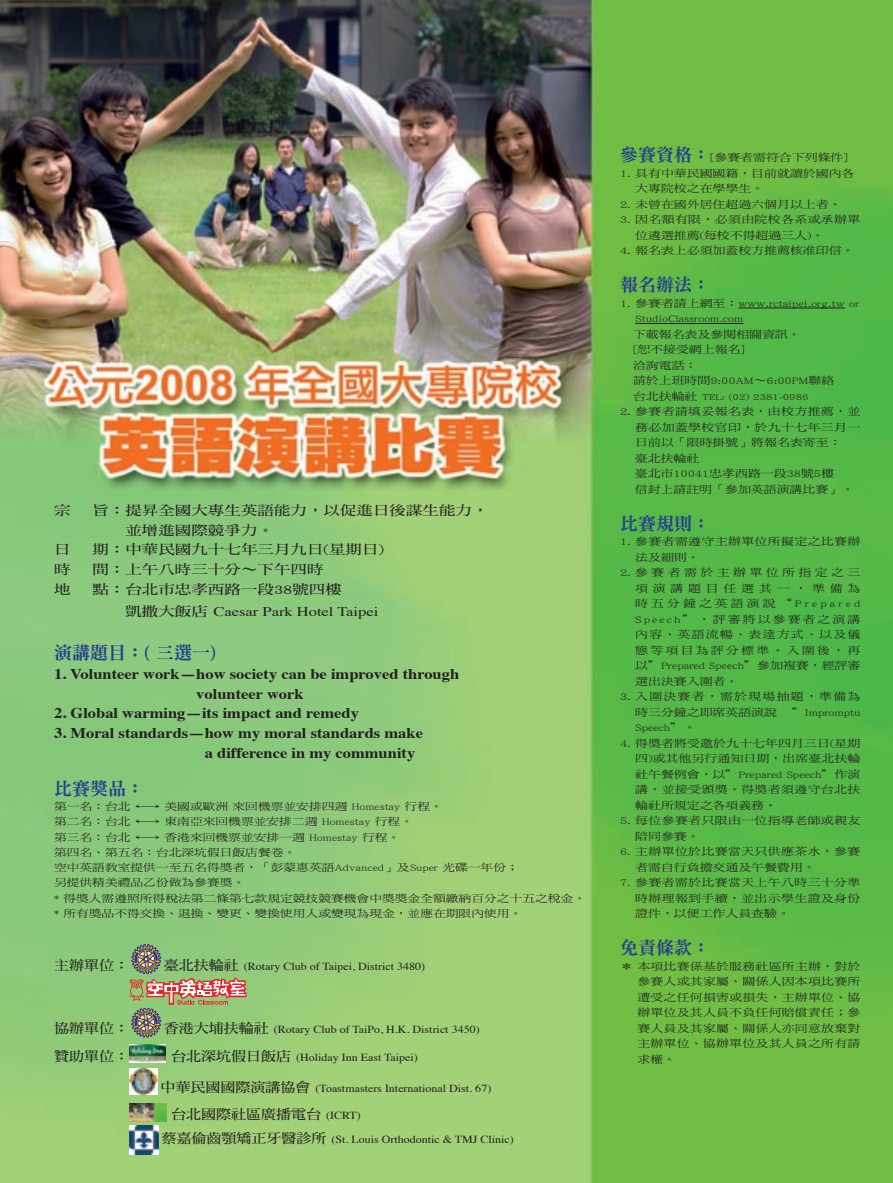
<style>
.page{position:relative;width:893px;height:1183px;background:#fff}
.page>*{position:absolute;margin:0;border:0;box-sizing:border-box;transform-origin:0 0}
.t1{font:18px "DF Ming Std W9";color:#253f8e}
.t2{font:700 14.85px/19.8px "Times";color:#231f20;scale:1.11 1}
.t3{font:13.5px "DF Ming Std W7";color:#231f20;scale:1.11 1}
.t4{font:13.2px/19.8px "DF Ming Std W7";color:#231f20;scale:1.25 1}
.t5{font:13.2px "Times";color:#231f20;scale:1.25 1}
.t6{font:10.8px "Times";color:#231f20;scale:1.11 1}
.t7{font:10.35px/15.5px "DF Ming Std W5";color:#231f20;text-align:justify;scale:1.25 1}
.t8{font:10.35px/15.5px "DF Ming Std W5";letter-spacing:.03em;color:#231f20;scale:1.25 1}
.t9{font:10.35px/15.5px "DF Ming Std W5";letter-spacing:.095em;color:#231f20;scale:1.25 1}
.t10{font:10.2px/15.3px "DF Ming Std W5";color:#231f20;scale:1.25 1}
.t11{font:9.3px "DF Ming Std W5";color:#231f20;scale:1.25 1}
.s1{font-family:"DF Ming Std W7"}
.s2{font-family:"DF Ming Std W7";font-size:13.5px}
.s3{font-family:"Times";font-size:10.8px}
.s4{font-family:"DF Ming Std W9";font-size:18px;color:#253f8e}
.s5{font-size:10.35px}
</style>
<div class="page">
<img style="left:0;top:0;width:893px;height:1182px">
<svg style="left:129px;top:944px;width:118px;height:93px;background:#9eb179"></svg>
<img style="left:129px;top:1043px;width:37px;height:19px">
<img style="left:129px;top:1068px;width:28px;height:25px">
<img style="left:129px;top:1102px;width:37px;height:19px">
<img style="left:129px;top:1124px;width:29px;height:30px">
<hr style="left:738px;top:307px;width:107px;height:1px;background:#231f20">
<hr style="left:635px;top:323px;width:108px;height:1px;background:#231f20">
<p class="t4" style="left:54px;top:500px;width:15px">宗</p>
<p class="t4" style="left:125px;top:500px;width:292px;text-indent:-33px">旨：提昇全國大專生英語能力，以促進日後謀生能力，並增進國際競爭力。</p>
<p class="t4" style="left:54px;top:539px;width:15px">日</p>
<p class="t4" style="left:92px;top:539px;width:235px">期：中華民國九十七年三月九日(星期日)</p>
<p class="t4" style="left:54px;top:559px;width:15px">時</p>
<p class="t4" style="left:92px;top:559px;width:186px">間：上午八時三十分～下午四時</p>
<p class="t4" style="left:54px;top:579px;width:15px">地</p>
<p class="t4" style="left:92px;top:579px;width:201px">點：台北市忠孝西路一段38號四樓</p>
<p class="t5" style="left:125px;top:598px;width:204px"><span class="s1">凱撒大飯店</span> Caesar Park Hotel Taipei</p>
<h1 class="t1" style="left:54px;top:642px;width:163px">演講題目：( 三選一)</h1>
<h2 class="t2" style="left:196px;top:662px;width:238px;text-indent:-142px">1. Volunteer work—how society can be improved through volunteer work</h2>
<h2 class="t2" style="left:54px;top:701px;width:276px">2. Global warming—its impact and remedy</h2>
<h2 class="t2" style="left:205px;top:721px;width:198px;text-indent:-151px">3. Moral standards—how my moral standards make a difference in my community</h2>
<h1 class="t1" style="left:54px;top:778px;width:91px">比賽獎品：</h1>
<p class="t10" style="left:54px;top:798px;width:427px">第一名：台北 ←→ 美國或歐洲 來回機票並安排四週 Homestay 行程。<br>第二名：台北 ←→ 東南亞來回機票並安排二週 Homestay 行程。<br>第三名：台北 ←→ 香港來回機票並安排一週 Homestay 行程。<br>第四名、第五名：台北深坑假日飯店餐卷。<br>空中英語教室提供一至五名得獎者，「彭蒙惠英語Advanced」及Super 光碟一年份；<br>另提供精美禮品乙份做為參賽獎。<br>* 得獎人需遵照所得稅法第二條第七款規定競技競賽機會中獎獎金全額繳納百分之十五之稅金。* 所有獎品不得交換、退換、變更、變換使用人或變現為現金，並應在期限內使用。</p>
<h3 class="t3" style="left:54px;top:957px;width:69px">主辦單位：</h3>
<p class="t6" style="left:164px;top:955px;width:237px"><span class="s2">臺北扶輪社</span> (Rotary Club of Taipei, District 3480)</p>
<h3 class="t3" style="left:54px;top:1020px;width:69px">協辦單位：</h3>
<p class="t6" style="left:164px;top:1018px;width:286px"><span class="s2">香港大埔扶輪社</span> (Rotary Club of TaiPo, H.K. District 3450)</p>
<h3 class="t3" style="left:54px;top:1048px;width:69px">贊助單位：</h3>
<p class="t6" style="left:171px;top:1047px;width:224px"><span class="s2">台北深坑假日飯店</span> (Holiday Inn East Taipei)</p>
<p class="t6" style="left:160px;top:1078px;width:300px"><span class="s2">中華民國國際演講協會</span> (Toastmasters International Dist. 67)</p>
<h3 class="t3" style="left:171px;top:1106px;width:172px">台北國際社區廣播電台 <span class="s3">(ICRT)</span></h3>
<p class="t6" style="left:161px;top:1128px;width:319px"><span class="s2">蔡嘉倫齒顎矯正牙醫診所</span> (St. Louis Orthodontic &amp; TMJ Clinic)</p>
<p class="t7" style="left:620px;top:150px;width:184px"><span class="s4">參賽資格：</span>[參賽者需符合下列條件]</p>
<p class="t7" style="left:635px;top:165px;width:177px;text-indent:-15px">1. 具有中華民國國籍，目前就讀於國內各大專院校之在學學生。</p>
<p class="t7" style="left:620px;top:196px;width:179px">2. 未曾在國外居住超過六個月以上者。</p>
<p class="t8" style="left:635px;top:212px;width:182px;text-indent:-15px">3. 因名額有限，必須由院校各系或承辦單位遴選推薦(每校不得超過三人)。</p>
<p class="t7" style="left:620px;top:243px;width:189px">4. 報名表上必須加蓋校方推薦核准印信。</p>
<h1 class="t1" style="left:620px;top:275px;width:91px">報名辦法：</h1>
<p class="t7" style="left:633px;top:295px;width:183px;text-align:left;text-indent:-13px">1. 參賽者請上網至：www.rctaipei.org.tw or<br>StudioClassroom.com<br>下載報名表及參閱相關資訊。<br>[恕不接受網上報名]<br>洽詢電話：<br>請於上班時間9:00AM～6:00PM聯絡</p>
<p class="t11" style="left:633px;top:391px;width:142px"><span class="s5">台北扶輪社</span> TEL: (02) 2381-0986</p>
<p class="t7" style="left:635px;top:403px;width:182px;text-align:left;text-indent:-15px">2. 參賽者請填妥報名表，由校方推薦，並務必加蓋學校官印，於九十七年三月一日前以「限時掛號」將報名表寄至：<br>臺北扶輪社<br>臺北市10041忠孝西路一段38號5樓<br>信封上請註明「參加英語演講比賽」。</p>
<h1 class="t1" style="left:620px;top:513px;width:91px">比賽規則：</h1>
<p class="t8" style="left:635px;top:533px;width:182px;text-indent:-15px">1. 參賽者需遵守主辦單位所擬定之比賽辦法及細則。</p>
<p class="t7" style="left:635px;top:564px;width:182px;text-indent:-15px">2. 參賽者需於主辦單位所指定之三項演講題目任選其一，準備為時五分鐘之英語演說“Prepared Speech”，評審將以參賽者之演講內容、英語流暢、表達方式、以及儀態等項目為評分標準。入圍後，再以”Prepared Speech”參加複賽，經評審選出決賽入圍者。</p>
<p class="t9" style="left:635px;top:688px;width:182px;text-indent:-15px">3. 入圍決賽者，需於現場抽題，準備為時三分鐘之即席英語演說</p>
<p class="t7" style="left:792px;top:704px;width:56px">”Impromptu</p>
<p class="t7" style="left:635px;top:719px;width:50px">Speech”。</p>
<p class="t7" style="left:635px;top:735px;width:182px;text-indent:-15px">4. 得獎者將受邀於九十七年四月三日(星期四)或其他另行通知日期，出席臺北扶輪社午餐例會，以”Prepared Speech”作演講，並接受頒獎。得獎者須遵守台北扶輪社所規定之各項義務。</p>
<p class="t8" style="left:635px;top:812px;width:182px;text-indent:-15px">5. 每位參賽者只限由一位指導老師或親友陪同參賽。</p>
<p class="t8" style="left:635px;top:843px;width:182px;text-indent:-15px">6. 主辦單位於比賽當天只供應茶水，參賽者需自行負擔交通及午餐費用。</p>
<p class="t7" style="left:635px;top:874px;width:182px;text-indent:-15px">7. 參賽者需於比賽當天上午八時三十分準時辦理報到手續，並出示學生證及身份證件，以便工作人員查驗。</p>
<h1 class="t1" style="left:620px;top:937px;width:91px">免責條款：</h1>
<p class="t7" style="left:637px;top:958px;width:180px;text-indent:-17px">＊ 本項比賽係基於服務社區所主辦，對於參賽人或其家屬、關係人因本項比賽所遭受之任何損害或損失，主辦單位、協辦單位及其人員不負任何賠償責任；參賽人員及其家屬、關係人亦同意放棄對主辦單位、協辦單位及其人員之所有請求權。</p>
</div>
